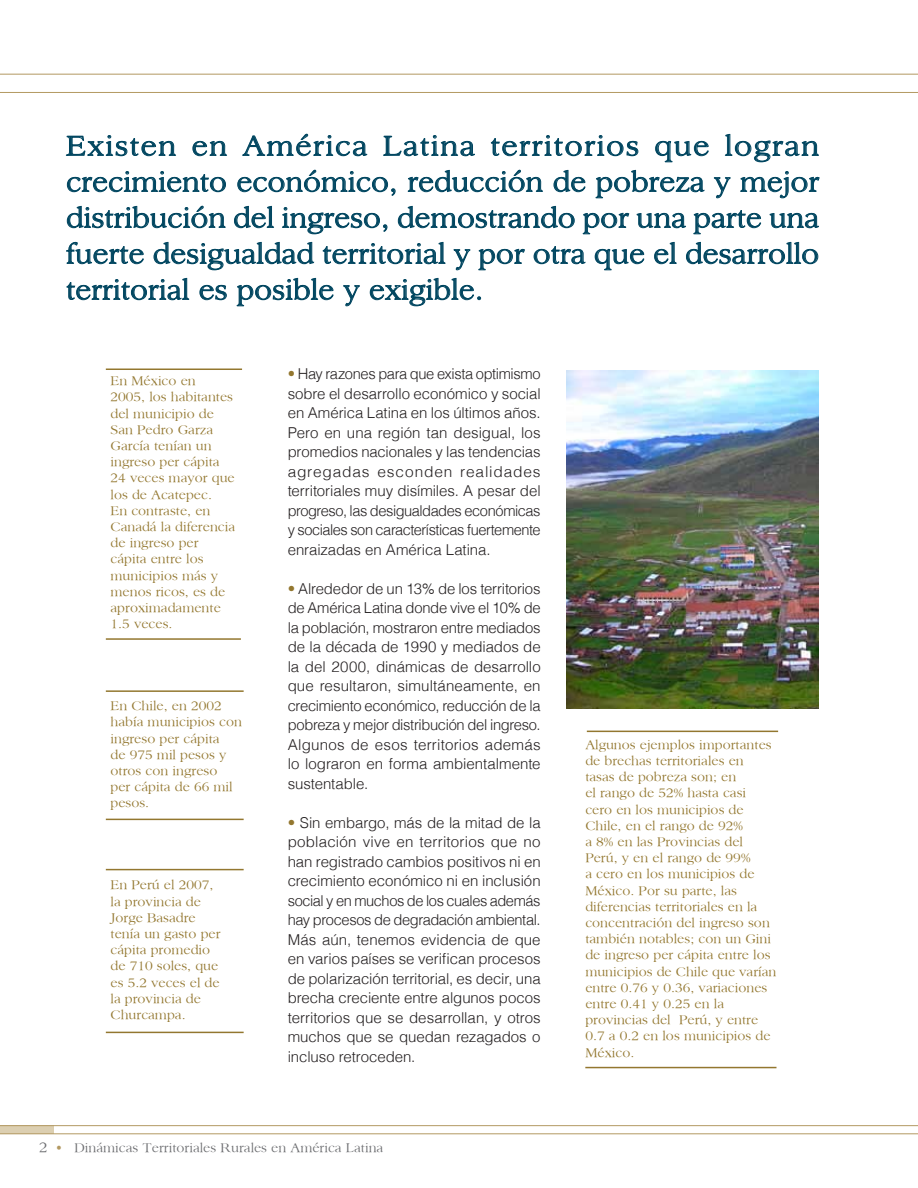
<style>
.page{position:relative;width:918px;height:1188px;background:#fff}
.page>*{position:absolute;margin:0;border:0;box-sizing:border-box;transform-origin:0 0}
.t1{font:30px/36px "Sanford";color:#014660;text-align:justify}
.t2{font:300 15px/19.5px "Helvetica";letter-spacing:-.005em;color:#231f20;text-align:justify}
.t3{font:13.5px/16.2px "Sanford";color:#93772f}
.t4{font:13.5px "Sanford";color:#6c6d70}
.s1{color:#93772f}
.s2{font-size:15px}
.s3{color:#b39962}
</style>
<div class="page">
<div style="left:0;top:1126px;width:54px;height:8px;background:#dccfb1"></div>
<hr style="left:0;top:1125px;width:918px;height:1px;background:#b39962">
<hr style="left:0;top:74px;width:918px;height:1px;background:#b39962">
<hr style="left:0;top:92px;width:918px;height:1px;background:#b39962">
<hr style="left:0;top:1134px;width:918px;height:1px;background:#b39962">
<svg style="left:66px;top:134px;width:754px;height:172px"></svg>
<hr style="left:587px;top:731px;width:191px;height:1px;background:#93772f">
<hr style="left:106px;top:369px;width:136px;height:1px;background:#93772f">
<hr style="left:106px;top:638px;width:135px;height:2px;background:#93772f">
<hr style="left:585px;top:1067px;width:191px;height:1px;background:#93772f">
<hr style="left:106px;top:690px;width:138px;height:2px;background:#93772f">
<hr style="left:106px;top:819px;width:138px;height:1px;background:#93772f">
<hr style="left:106px;top:869px;width:138px;height:1px;background:#93772f">
<hr style="left:106px;top:1032px;width:138px;height:1px;background:#93772f">
<img style="left:567px;top:370px;width:251px;height:338px">
<p class="t1" style="left:66px;top:127px;width:755px">Existen en América Latina territorios que logran crecimiento económico, reducción de pobreza y mejor distribución del ingreso, demostrando por una parte una fuerte desigualdad territorial y por otra que el desarrollo territorial es posible y exigible.</p>
<p class="t3" style="left:111px;top:372px;width:126px">En México en<br>2005, los habitantes del municipio de<br>San Pedro Garza<br>García tenían un ingreso per cápita<br>24 veces mayor que los de Acatepec.<br>En contraste, en<br>Canadá la diferencia de ingreso per cápita entre los municipios más y menos ricos, es de aproximadamente<br>1.5 veces.</p>
<p class="t3" style="left:111px;top:697px;width:133px">En Chile, en 2002 había municipios con ingreso per cápita<br>de 975 mil pesos y otros con ingreso<br>per cápita de 66 mil pesos.</p>
<p class="t3" style="left:111px;top:877px;width:112px">En Perú el 2007, la provincia de<br>Jorge Basadre tenía un gasto per cápita promedio de 710 soles, que es 5.2 veces el de la provincia de<br>Churcampa.</p>
<p class="t2" style="left:288px;top:364px;width:255px"><span class="s1">•</span> Hay razones para que exista optimismo sobre el desarrollo económico y social en América Latina en los últimos años.<br>Pero en una región tan desigual, los promedios nacionales y las tendencias agregadas esconden realidades territoriales muy disímiles. A pesar del progreso, las desigualdades económicas y sociales son características fuertemente enraizadas en América Latina.</p>
<p class="t2" style="left:288px;top:579px;width:255px"><span class="s1">•</span> Alrededor de un 13% de los territorios de América Latina donde vive el 10% de la población, mostraron entre mediados de la década de 1990 y mediados de la del 2000, dinámicas de desarrollo que resultaron, simultáneamente, en crecimiento económico, reducción de la pobreza y mejor distribución del ingreso.<br>Algunos de esos territorios además lo lograron en forma ambientalmente sustentable.</p>
<p class="t2" style="left:288px;top:813px;width:255px"><span class="s1">•</span> Sin embargo, más de la mitad de la población vive en territorios que no han registrado cambios positivos ni en crecimiento económico ni en inclusión social y en muchos de los cuales además hay procesos de degradación ambiental.<br>Más aún, tenemos evidencia de que en varios países se verifican procesos de polarización territorial, es decir, una brecha creciente entre algunos pocos territorios que se desarrollan, y otros muchos que se quedan rezagados o incluso retroceden.</p>
<p class="t4" style="left:39px;top:1140px;width:346px"><span class="s2">2</span> <span class="s3">•</span> Dinámicas Territoriales Rurales en América Latina</p>
<p class="t3" style="left:585px;top:736px;width:193px">Algunos ejemplos importantes de brechas territoriales en<br>tasas de pobreza son; en<br>el rango de 52% hasta casi<br>cero en los municipios de<br>Chile, en el rango de 92%<br>a 8% en las Provincias del<br>Perú, y en el rango de 99%<br>a cero en los municipios de<br>México. Por su parte, las diferencias territoriales en la concentración del ingreso son también notables; con un Gini de ingreso per cápita entre los municipios de Chile que varían entre 0.76 y 0.36, variaciones entre 0.41 y 0.25 en la provincias del Perú, y entre<br>0.7 a 0.2 en los municipios de<br>México.</p>
</div>
